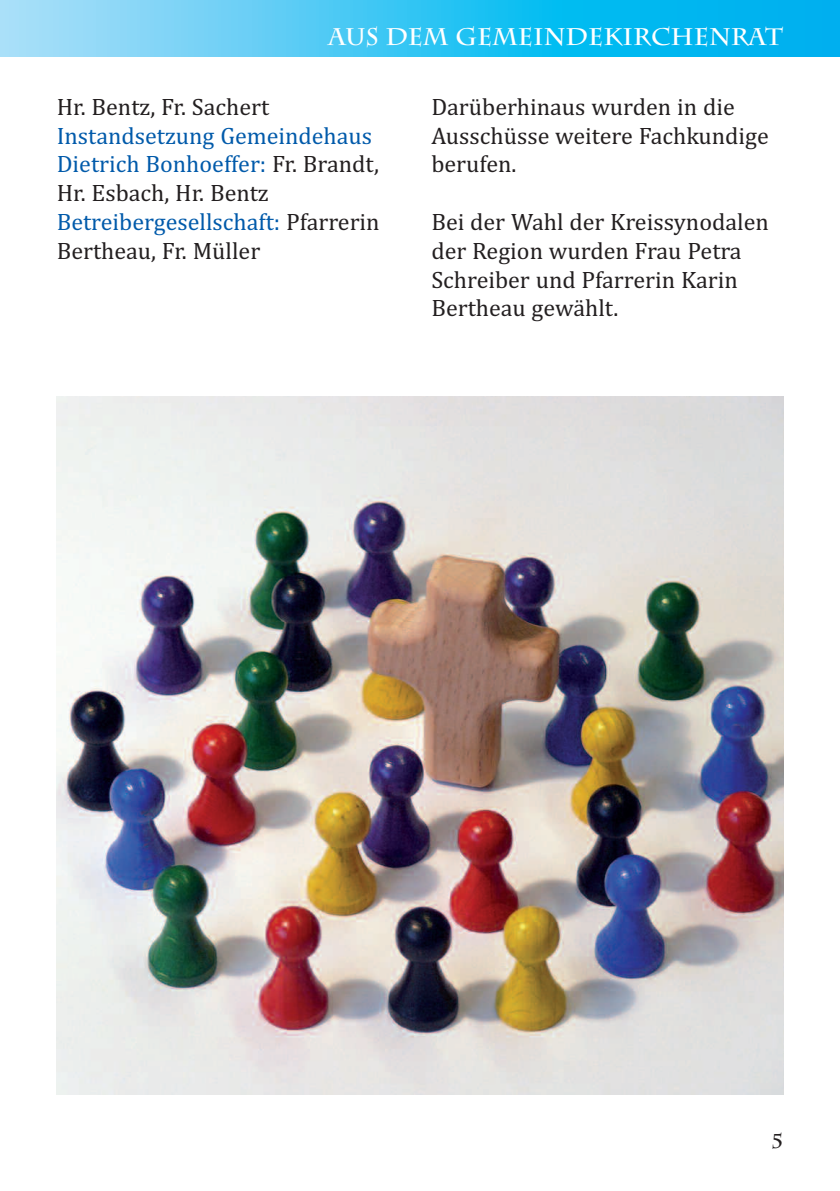
<style>
.page{position:relative;width:840px;height:1191px;background:#fff}
.page>*{position:absolute;margin:0;border:0;box-sizing:border-box;transform-origin:0 0}
.t1{font:24px/28.8px "Cambria";color:#231f20}
.t2{font:24px/28.8px "Cambria";color:#015aaa}
.t3{font:700 24px "Charlemagne Std";color:#fff}
.t4{font:700 20px "Charlemagne Std";color:#231f20}
.s1{color:#231f20}
</style>
<div class="page">
<svg style="left:0;top:0;width:839px;height:57px;background:#3dc5f3"></svg>
<img style="left:57px;top:396px;width:725px;height:698px">
<p class="t3" style="left:328px;top:23px;width:456px">AUS DEM GEMEINDEKIRCHENRAT</p>
<p class="t1" style="left:57px;top:92px;width:214px">Hr. Bentz, Fr. Sachert</p>
<p class="t2" style="left:57px;top:121px;width:324px">Instandsetzung Gemeindehaus<br>Dietrich Bonhoeffer: <span class="s1">Fr. Brandt,<br>Hr. Esbach, Hr. Bentz<br></span>Betreibergesellschaft: <span class="s1">Pfarrerin<br>Bertheau, Fr. Müller</span></p>
<p class="t1" style="left:431px;top:92px;width:339px">Darüberhinaus wurden in die<br>Ausschüsse weitere Fachkundige berufen.</p>
<p class="t1" style="left:431px;top:207px;width:339px">Bei der Wahl der Kreissynodalen der Region wurden Frau Petra<br>Schreiber und Pfarrerin Karin<br>Bertheau gewählt.</p>
<p class="t4" style="left:771px;top:1129px;width:13px">5</p>
</div>
